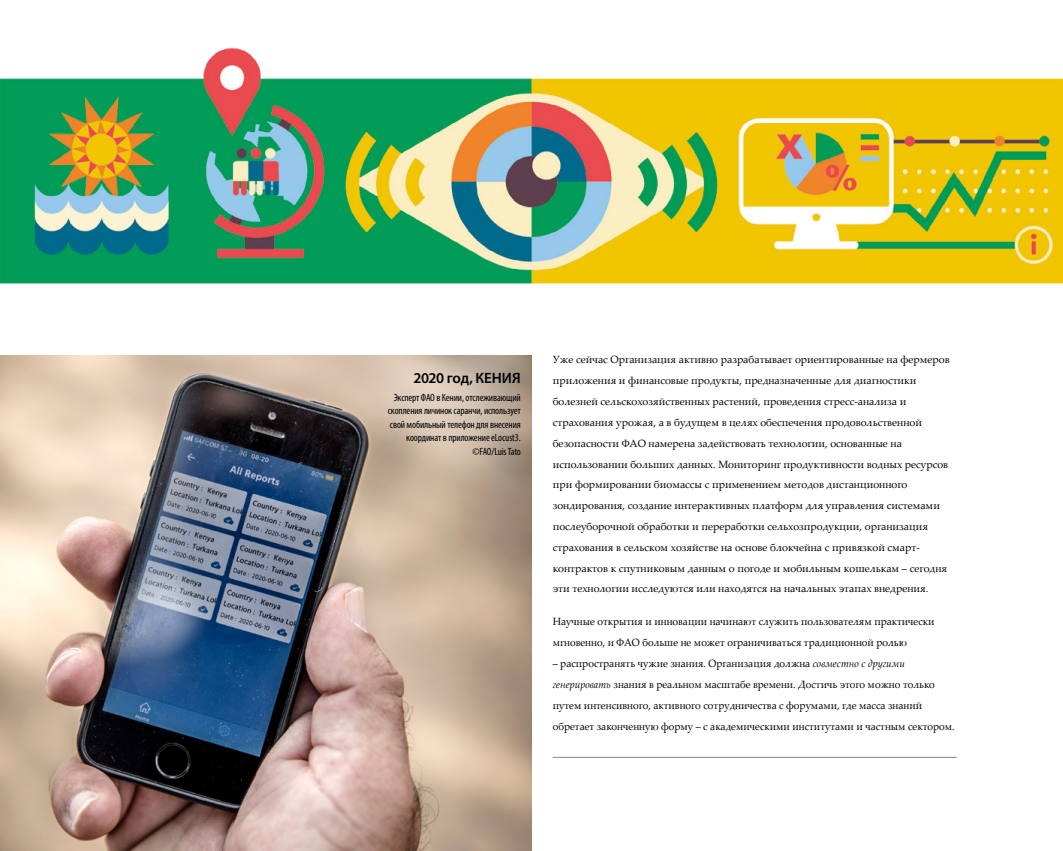
<style>
.page{position:relative;width:1063px;height:851px;background:#fff}
.page>*{position:absolute;margin:0;border:0;box-sizing:border-box;transform-origin:0 0}
.t1{font:600 15px "Myriad Pro";letter-spacing:-.02em;color:#000}
.t2{font:10.5px/20.9px "Palatino Linotype";color:#000}
.t3{font:10.5px/20.9px "Palatino Linotype";color:#000;scale:.96 1}
.t4{font:condensed 10.5px/13.5px "Myriad Pro";letter-spacing:-.01em;color:#000;text-align:right}
.s1{font-style:italic}
</style>
<div class="page">
<hr style="left:553px;top:757px;width:404px;height:1px;background:#878787">
<img style="left:1px;top:355px;width:530px;height:495px">
<svg style="left:357px;top:355px;width:175px;height:149px"></svg>
<img style="left:0;top:47px;width:1063px;height:237px">
<h1 class="t1" style="left:413px;top:368px;width:109px">2020 год, КЕНИЯ</h1>
<p class="t4" style="left:388px;top:390px;width:134px">Эксперт ФАО в Кении, отслеживающий скопления личинок саранчи, использует свой мобильный телефон для внесения координат в приложение eLocust3. ©FAO/Luis Tato</p>
<p class="t2" style="left:553px;top:349px;width:399px">Уже сейчас Организация активно разрабатывает ориентированные на фермеров приложения и финансовые продукты, предназначенные для диагностики болезней сельскохозяйственных растений, проведения стресс-анализа и страхования урожая, а в будущем в целях обеспечения продовольственной безопасности ФАО намерена задействовать технологии, основанные на использовании больших данных. Мониторинг продуктивности водных ресурсов при формировании биомассы с применением методов дистанционного зондирования, создание интерактивных платформ для управления системами послеуборочной обработки и переработки сельхозпродукции, организация страхования в сельском хозяйстве на основе блокчейна с привязкой смарт&shy;контрактов к спутниковым данным о погоде и мобильным кошелькам – сегодня эти технологии исследуются или находятся на начальных этапах внедрения.</p>
<p class="t3" style="left:553px;top:611px;width:399px">Научные открытия и инновации начинают служить пользователям практически мгновенно, и ФАО больше не может ограничиваться традиционной ролью</p>
<p class="t3" style="left:553px;top:652px;width:420px">– распространять чужие знания. Организация должна <span class="s1">совместно с другими генерировать</span> знания в реальном масштабе времени. Достичь этого можно только путем интенсивного, активного сотрудничества с форумами, где масса знаний обретает законченную форму – с академическими институтами и частным сектором.</p>
</div>
